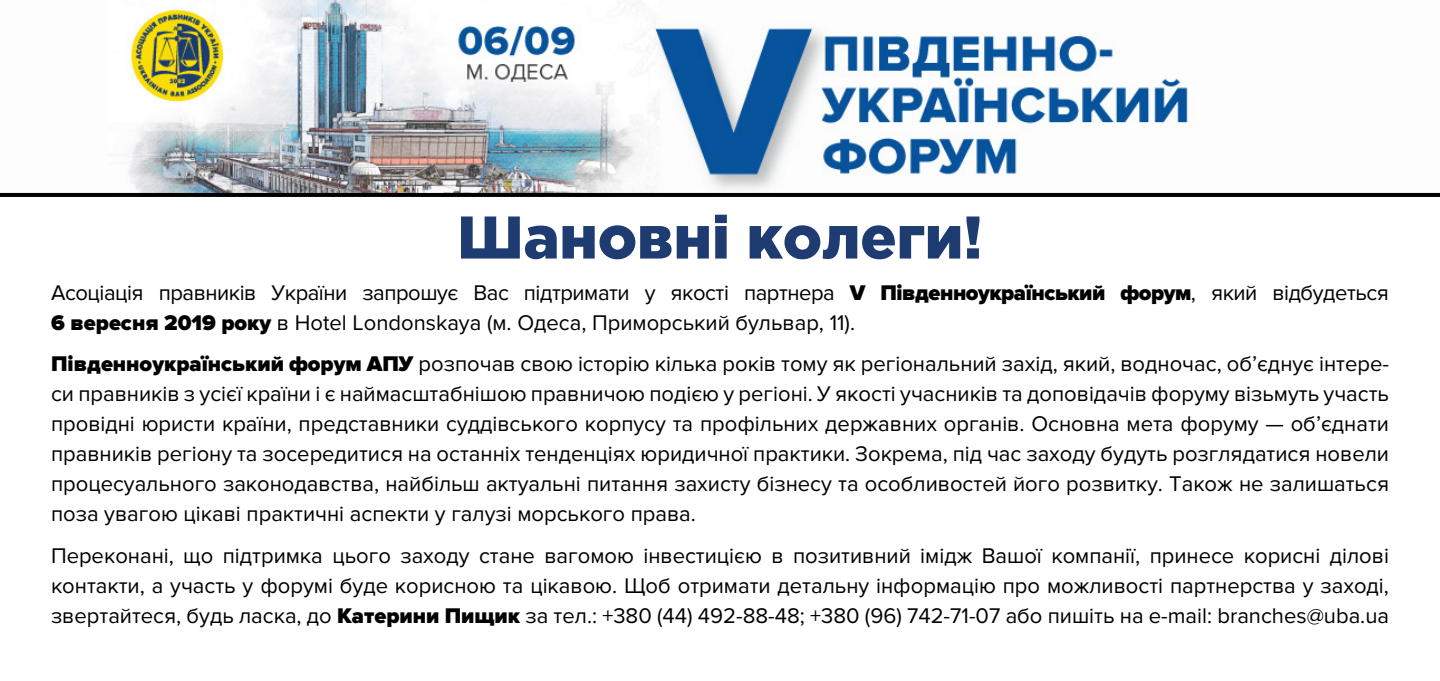
<style>
.page{position:relative;width:1440px;height:681px;background:#fff}
.page>*{position:absolute;margin:0;border:0;box-sizing:border-box;transform-origin:0 0}
.paragraph_second{font:900 60px "Gotham Pro";color:#1e3c71}
.t1{font:22px/30px "Proxima Nova";color:#000;text-align:justify}
.t2{font:22px/30px "Proxima Nova";letter-spacing:-.02em;color:#000}
.s1{font-weight:900}
</style>
<div class="page">
<img style="left:108px;top:0;width:1116px;height:193px">
<hr style="left:0;top:193px;width:1440px;height:4px;background:#000">
<p class="paragraph_second" style="left:457px;top:202px;width:527px">Шановні колеги!</p>
<p class="t2" style="left:51px;top:278px;width:1339px">Асоціація правників України запрошує Вас підтримати у якості партнера <span class="s1">V Південноукраїнський форум</span>, який відбудеться<br><span class="s1">6 вересня 2019 року</span> в Hotel Londonskaya (м. Одеса, Приморський бульвар, 11).</p>
<p class="t1" style="left:51px;top:349px;width:1340px"><span class="s1">Південноукраїнський форум АПУ</span> розпочав свою історію кілька років тому як регіональний захід, який, водночас, об’єднує інтере&shy;си правників з усієї країни і є наймасштабнішою правничою подією у регіоні. У якості учасників та доповідачів форуму візьмуть участь провідні юристи країни, представники суддівського корпусу та профільних державних органів. Основна мета форуму — об’єднати правників регіону та зосередитися на останніх тенденціях юридичної практики. Зокрема, під час заходу будуть розглядатися новели процесуального законодавства, найбільш актуальні питання захисту бізнесу та особливостей його розвитку. Також не залишаться поза увагою цікаві практичні аспекти у галузі морського права.</p>
<p class="t1" style="left:51px;top:540px;width:1340px">Переконані, що підтримка цього заходу стане вагомою інвестицією в позитивний імідж Вашої компанії, принесе корисні ділові контакти, а участь у форумі буде корисною та цікавою. Щоб отримати детальну інформацію про можливості партнерства у заході, звертайтеся, будь ласка, до <span class="s1">Катерини Пищик</span> за тел.: +380 (44) 492-88-48; +380 (96) 742-71-07 або пишіть на e-mail: branches@uba.ua</p>
</div>
